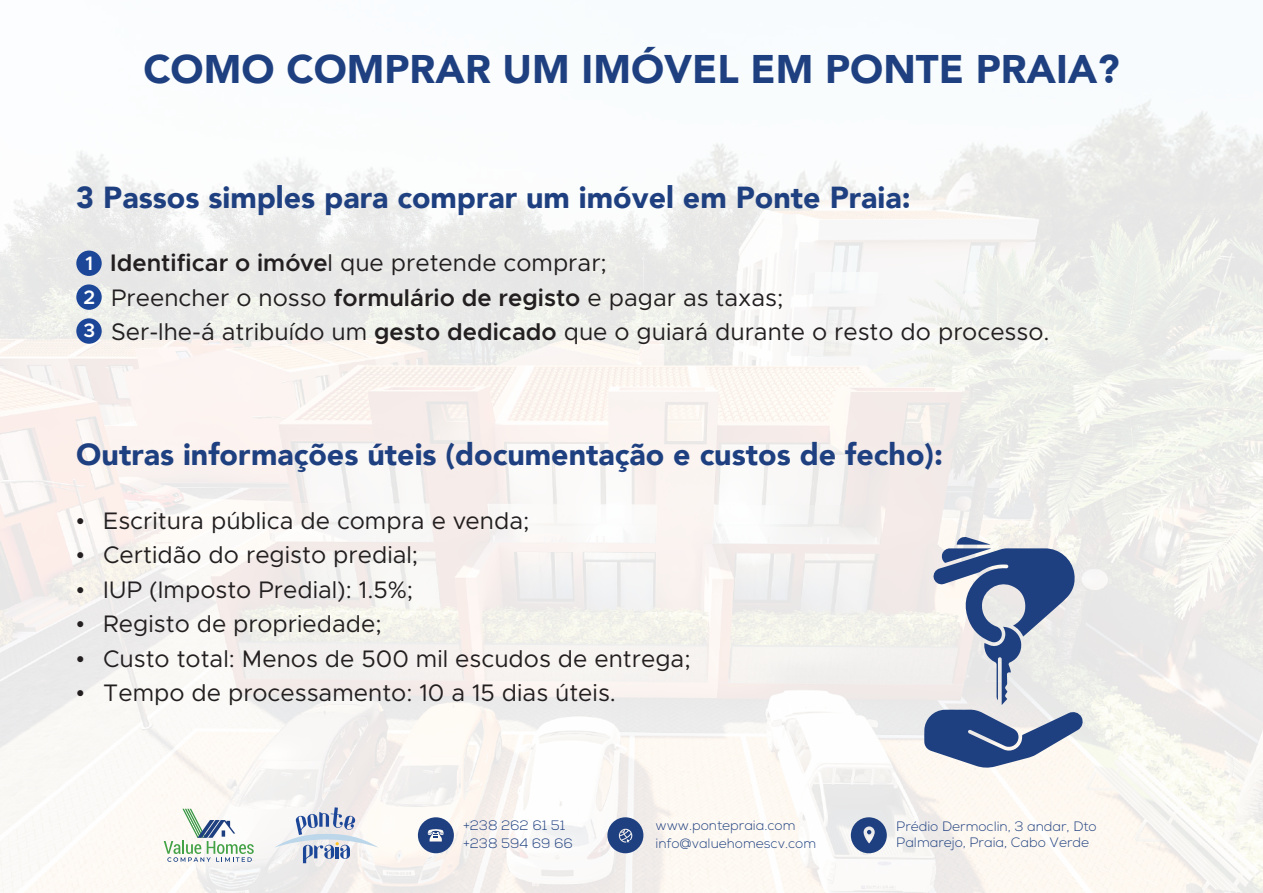
<style>
.page{position:relative;width:1263px;height:893px;background:#fff}
.page>*{position:absolute;margin:0;border:0;box-sizing:border-box;transform-origin:0 0}
.t1{font:900 39.9px "Avenir";color:#1f4080}
.t2{font:900 30.3px "Avenir";color:#1f4080}
.t3{font:24px/34.5px "Metropolis";color:#231f20}
.t4{font:600 19.5px/33.9px "Metropolis";color:#fff;text-align:justify}
.t5{font:300 13.65px/17.5px "Nexa";color:#1f4080}
.s1{font-weight:600}
.s2{font-family:"Times New Roman"}
</style>
<div class="page">
<img style="left:0;top:99px;width:1263px;height:794px">
<svg style="left:851px;top:817px;width:36px;height:36px"></svg>
<svg style="left:607px;top:817px;width:36px;height:36px"></svg>
<svg style="left:418px;top:817px;width:36px;height:36px"></svg>
<svg style="left:164px;top:809px;width:90px;height:53px"></svg>
<svg style="left:274px;top:807px;width:104px;height:56px"></svg>
<div style="left:76px;top:251px;width:26px;height:25px;background:#1c4698;border-radius:50%"></div>
<div style="left:76px;top:284px;width:26px;height:26px;background:#1c4698;border-radius:50%"></div>
<div style="left:76px;top:318px;width:26px;height:26px;background:#1c4698;border-radius:50%"></div>
<svg style="left:924px;top:537px;width:160px;height:231px;background:#a3adc3"></svg>
<h1 class="t1" style="left:143px;top:35px;width:978px">COMO COMPRAR UM IMÓVEL EM PONTE PRAIA?</h1>
<p class="t2" style="left:76px;top:171px;width:836px">3 Passos simples para comprar um imóvel em Ponte Praia:</p>
<p class="t3" style="left:110px;top:246px;width:941px"><span class="s1">Identificar o imóve</span>l que pretende comprar;<br>Preencher o nosso <span class="s1">formulário de registo</span> e pagar as taxas;<br>Ser-lhe-á atribuído um <span class="s1">gesto dedicado</span> que o guiará durante o resto do processo.</p>
<p class="t4" style="left:83px;top:246px;width:13px">1<br>2<br>3</p>
<p class="t2" style="left:76px;top:429px;width:868px">Outras informações úteis (documentação e custos de fecho):</p>
<p class="t3" style="left:76px;top:503px;width:455px"><span class="s2">•</span> Escritura pública de compra e venda;</p>
<p class="t3" style="left:76px;top:538px;width:343px"><span class="s2">•</span> Certidão do registo predial;</p>
<p class="t3" style="left:76px;top:572px;width:338px"><span class="s2">•</span> IUP (Imposto Predial): 1.5%;</p>
<p class="t3" style="left:76px;top:607px;width:307px"><span class="s2">•</span> Registo de propriedade;</p>
<p class="t3" style="left:76px;top:641px;width:616px"><span class="s2">•</span> Custo total: Menos de 500 mil escudos de entrega;</p>
<p class="t3" style="left:76px;top:676px;width:541px"><span class="s2">•</span> Tempo de processamento: 10 a 15 dias úteis.</p>
<p class="t5" style="left:463px;top:817px;width:111px">+238 262 61 51 +238 594 69 66</p>
<p class="t5" style="left:655px;top:817px;width:162px">www.pontepraia.com info@valuehomescv.com</p>
<p class="t5" style="left:896px;top:818px;width:202px;line-height:16.4px">Prédio Dermoclin, 3 andar, Dto<br>Palmarejo, Praia, Cabo Verde</p>
</div>
